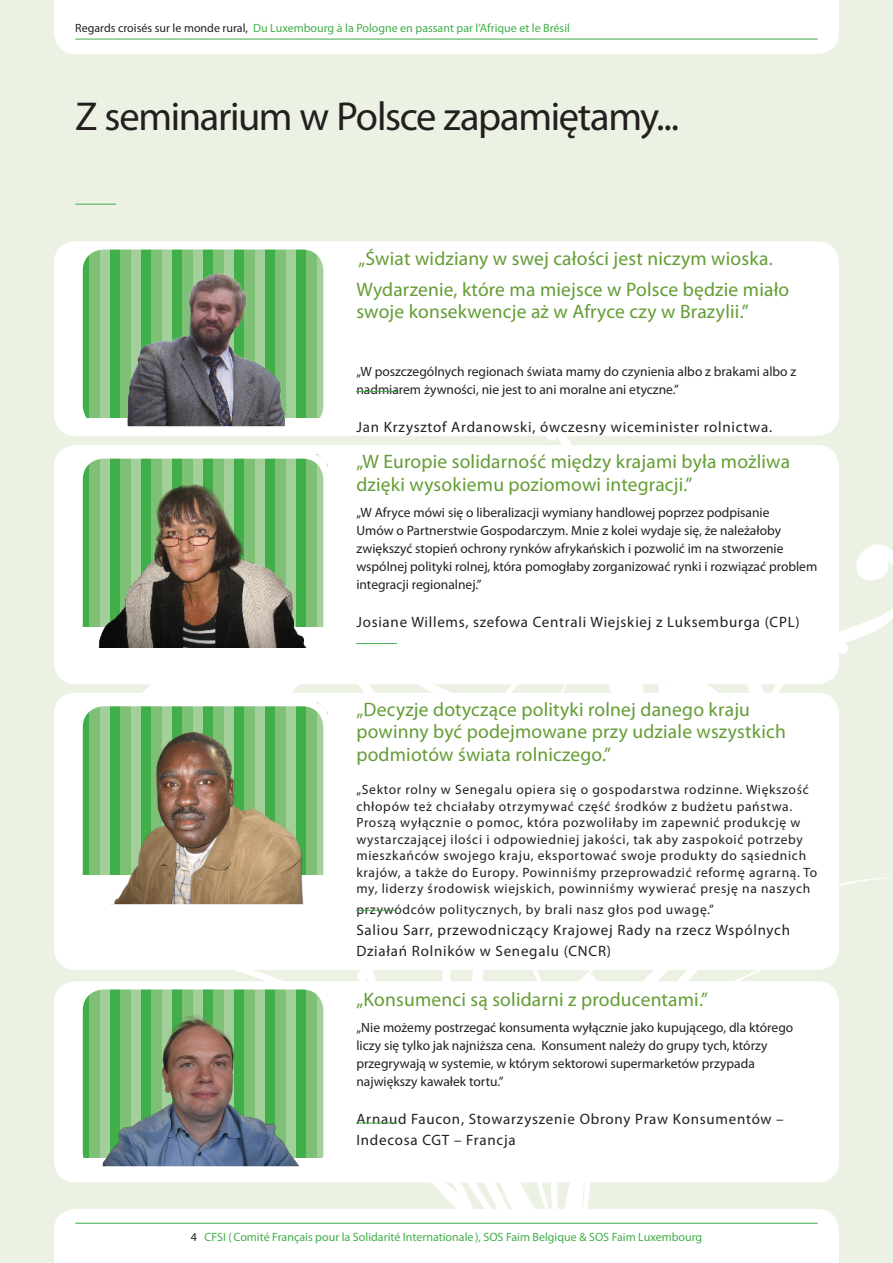
<style>
.page{position:relative;width:893px;height:1263px;background:#ebf1e3}
.page>*{position:absolute;margin:0;border:0;box-sizing:border-box;transform-origin:0 0}
.t1{font:40.5px "Myriad Pro";letter-spacing:-.035em;color:#231f20}
.t2{font:19.5px/22.5px "Myriad Pro";letter-spacing:.01em;color:#639d34}
.t3{font:15px/21px "Myriad Pro";letter-spacing:.05em;color:#231f20}
.t4{font:13.5px/18px "Myriad Pro";color:#231f20}
.t5{font:13.5px/16.5px "Myriad Pro";letter-spacing:.05em;color:#231f20}
.t6{font:12px "Myriad Pro";color:#40ae49}
.s1{color:#231f20}
</style>
<div class="page">
<svg style="left:418px;top:684px;width:33px;height:9px"></svg>
<svg style="left:546px;top:436px;width:13px;height:5px"></svg>
<svg style="left:747px;top:544px;width:146px;height:166px"></svg>
<div style="left:54px;top:0;width:785px;height:54px;background:#fff"></div>
<hr style="left:75px;top:39px;width:743px;height:1px;background:#40ae49">
<div style="left:54px;top:241px;width:785px;height:195px;background:#fff;border-radius:21px"></div>
<div style="left:276px;top:246px;width:10px;height:172px;background:#7fc077"></div>
<div style="left:286px;top:246px;width:10px;height:172px;background:#a3cf9a"></div>
<div style="left:296px;top:246px;width:11px;height:172px;background:#40ae49"></div>
<div style="left:307px;top:246px;width:10px;height:172px;background:#7fc077"></div>
<div style="left:317px;top:246px;width:10px;height:172px;background:#a3cf9a"></div>
<svg style="left:312px;top:246px;width:15px;height:17px"></svg>
<div style="left:54px;top:445px;width:785px;height:239px;background:#fff;border-radius:21px"></div>
<div style="left:79px;top:455px;width:11px;height:172px;background:#40ae49"></div>
<div style="left:90px;top:455px;width:10px;height:172px;background:#7fc077"></div>
<div style="left:100px;top:455px;width:10px;height:172px;background:#a3cf9a"></div>
<div style="left:110px;top:455px;width:11px;height:172px;background:#40ae49"></div>
<div style="left:121px;top:455px;width:10px;height:172px;background:#7fc077"></div>
<div style="left:131px;top:455px;width:10px;height:172px;background:#a3cf9a"></div>
<div style="left:141px;top:455px;width:11px;height:172px;background:#40ae49"></div>
<div style="left:152px;top:455px;width:10px;height:172px;background:#7fc077"></div>
<div style="left:162px;top:455px;width:10px;height:172px;background:#a3cf9a"></div>
<div style="left:172px;top:455px;width:11px;height:172px;background:#40ae49"></div>
<div style="left:183px;top:455px;width:10px;height:172px;background:#7fc077"></div>
<div style="left:193px;top:455px;width:10px;height:172px;background:#a3cf9a"></div>
<div style="left:203px;top:455px;width:11px;height:172px;background:#40ae49"></div>
<div style="left:214px;top:455px;width:10px;height:172px;background:#7fc077"></div>
<div style="left:224px;top:455px;width:10px;height:172px;background:#a3cf9a"></div>
<div style="left:234px;top:455px;width:11px;height:172px;background:#40ae49"></div>
<div style="left:245px;top:455px;width:10px;height:172px;background:#7fc077"></div>
<div style="left:255px;top:455px;width:10px;height:172px;background:#a3cf9a"></div>
<div style="left:265px;top:455px;width:11px;height:172px;background:#40ae49"></div>
<div style="left:276px;top:455px;width:10px;height:172px;background:#7fc077"></div>
<div style="left:286px;top:455px;width:10px;height:172px;background:#a3cf9a"></div>
<div style="left:296px;top:455px;width:11px;height:172px;background:#40ae49"></div>
<div style="left:307px;top:455px;width:10px;height:172px;background:#7fc077"></div>
<svg style="left:79px;top:455px;width:17px;height:28px"></svg>
<svg style="left:312px;top:460px;width:10px;height:16px"></svg>
<img style="left:98px;top:476px;width:224px;height:172px">
<div style="left:75px;top:451px;width:256px;height:220px;border:8px solid #fff;border-radius:25px"></div>
<div style="left:54px;top:693px;width:785px;height:277px;background:#fff;border-radius:21px"></div>
<div style="left:90px;top:702px;width:10px;height:172px;background:#7fc077"></div>
<div style="left:100px;top:702px;width:10px;height:172px;background:#a3cf9a"></div>
<div style="left:110px;top:702px;width:11px;height:172px;background:#40ae49"></div>
<div style="left:121px;top:702px;width:10px;height:172px;background:#7fc077"></div>
<div style="left:131px;top:702px;width:10px;height:172px;background:#a3cf9a"></div>
<div style="left:141px;top:702px;width:11px;height:172px;background:#40ae49"></div>
<div style="left:152px;top:702px;width:10px;height:172px;background:#7fc077"></div>
<div style="left:162px;top:702px;width:10px;height:172px;background:#a3cf9a"></div>
<div style="left:172px;top:702px;width:11px;height:172px;background:#40ae49"></div>
<div style="left:183px;top:702px;width:10px;height:172px;background:#7fc077"></div>
<div style="left:193px;top:702px;width:10px;height:172px;background:#a3cf9a"></div>
<div style="left:203px;top:702px;width:11px;height:172px;background:#40ae49"></div>
<div style="left:214px;top:702px;width:10px;height:172px;background:#7fc077"></div>
<div style="left:224px;top:702px;width:10px;height:172px;background:#a3cf9a"></div>
<div style="left:234px;top:702px;width:11px;height:172px;background:#40ae49"></div>
<div style="left:245px;top:702px;width:10px;height:172px;background:#7fc077"></div>
<div style="left:255px;top:702px;width:10px;height:172px;background:#a3cf9a"></div>
<div style="left:265px;top:702px;width:11px;height:172px;background:#40ae49"></div>
<div style="left:276px;top:702px;width:10px;height:172px;background:#7fc077"></div>
<div style="left:286px;top:702px;width:10px;height:172px;background:#a3cf9a"></div>
<div style="left:296px;top:702px;width:11px;height:172px;background:#40ae49"></div>
<div style="left:307px;top:702px;width:10px;height:172px;background:#7fc077"></div>
<svg style="left:84px;top:708px;width:11px;height:12px"></svg>
<svg style="left:312px;top:708px;width:10px;height:12px"></svg>
<img style="left:84px;top:720px;width:238px;height:183px">
<div style="left:75px;top:699px;width:256px;height:213px;border:8px solid #fff;border-radius:25px"></div>
<hr style="left:356px;top:643px;width:41px;height:1px;background:#40ae49">
<hr style="left:356px;top:391px;width:41px;height:1px;background:#40ae49">
<hr style="left:356px;top:910px;width:41px;height:1px;background:#40ae49">
<hr style="left:75px;top:204px;width:41px;height:1px;background:#40ae49">
<img style="left:84px;top:251px;width:201px;height:174px">
<div style="left:75px;top:242px;width:256px;height:192px;border:8px solid #fff;border-radius:25px"></div>
<svg style="left:54px;top:969px;width:785px;height:294px"></svg>
<hr style="left:356px;top:1122px;width:41px;height:1px;background:#40ae49">
<img style="left:103px;top:1000px;width:219px;height:166px">
<div style="left:75px;top:982px;width:256px;height:199px;border:8px solid #fff;border-radius:25px"></div>
<p class="t6" style="left:75px;top:20px;width:496px"><span class="s1">Regards croisés sur le monde rural,</span> Du Luxembourg à la Pologne en passant par l’Afrique et le Brésil</p>
<p class="t1" style="left:75px;top:92px;width:605px">Z seminarium w Polsce zapamiętamy...</p>
<p class="t2" style="left:358px;top:247px;width:416px">„Świat widziany w swej całości jest niczym wioska.</p>
<p class="t2" style="left:356px;top:278px;width:434px">Wydarzenie, które ma miejsce w Polsce będzie miało swoje konsekwencje aż w Afryce czy w Brazylii.”</p>
<p class="t4" style="left:356px;top:362px;width:441px">„W poszczególnych regionach świata mamy do czynienia albo z brakami albo z nadmiarem żywności, nie jest to ani moralne ani etyczne.”</p>
<p class="t3" style="left:356px;top:416px;width:417px">Jan Krzysztof Ardanowski, ówczesny wiceminister rolnictwa.</p>
<p class="t2" style="left:356px;top:450px;width:435px">„W Europie solidarność między krajami była możliwa dzięki wysokiemu poziomowi integracji.”</p>
<p class="t4" style="left:356px;top:503px;width:462px">„W Afryce mówi się o liberalizacji wymiany handlowej poprzez podpisanie<br>Umów o Partnerstwie Gospodarczym. Mnie z kolei wydaje się, że należałoby zwiększyć stopień ochrony rynków afrykańskich i pozwolić im na stworzenie wspólnej polityki rolnej, która pomogłaby zorganizować rynki i rozwiązać problem integracji regionalnej.”</p>
<p class="t3" style="left:356px;top:611px;width:445px">Josiane Willems, szefowa Centrali Wiejskiej z Luksemburga (CPL)</p>
<p class="t2" style="left:356px;top:698px;width:431px">„Decyzje dotyczące polityki rolnej danego kraju powinny być podejmowane przy udziale wszystkich podmiotów świata rolniczego.”</p>
<p class="t5" style="left:356px;top:781px;width:462px">„Sektor rolny w Senegalu opiera się o gospodarstwa rodzinne. Większość chłopów też chciałaby otrzymywać część środków z budżetu państwa.<br>Proszą wyłącznie o pomoc, która pozwoliłaby im zapewnić produkcję w wystarczającej ilości i odpowiedniej jakości, tak aby zaspokoić potrzeby mieszkańców swojego kraju, eksportować swoje produkty do sąsiednich krajów, a także do Europy. Powinniśmy przeprowadzić reformę agrarną. To my, liderzy środowisk wiejskich, powinniśmy wywierać presję na naszych</p>
<p class="t5" style="left:356px;top:901px;width:359px">przywódców politycznych, by brali nasz głos pod uwagę.”</p>
<p class="t3" style="left:356px;top:920px;width:435px">Saliou Sarr, przewodniczący Krajowej Rady na rzecz Wspólnych<br>Działań Rolników w Senegalu (CNCR)</p>
<p class="t2" style="left:356px;top:988px;width:353px">„Konsumenci są solidarni z producentami.”</p>
<p class="t4" style="left:356px;top:1018px;width:438px">„Nie możemy postrzegać konsumenta wyłącznie jako kupującego, dla którego liczy się tylko jak najniższa cena. Konsument należy do grupy tych, którzy przegrywają w systemie, w którym sektorowi supermarketów przypada największy kawałek tortu.”</p>
<p class="t3" style="left:356px;top:1108px;width:429px">Arnaud Faucon, Stowarzyszenie Obrony Praw Konsumentów –<br>Indecosa CGT – Francja</p>
<p class="t6" style="left:191px;top:1229px;width:513px"><span class="s1">4</span> CFSI (Comité Français pour la Solidarité Internationale), SOS Faim Belgique &amp; SOS Faim Luxembourg</p>
</div>
